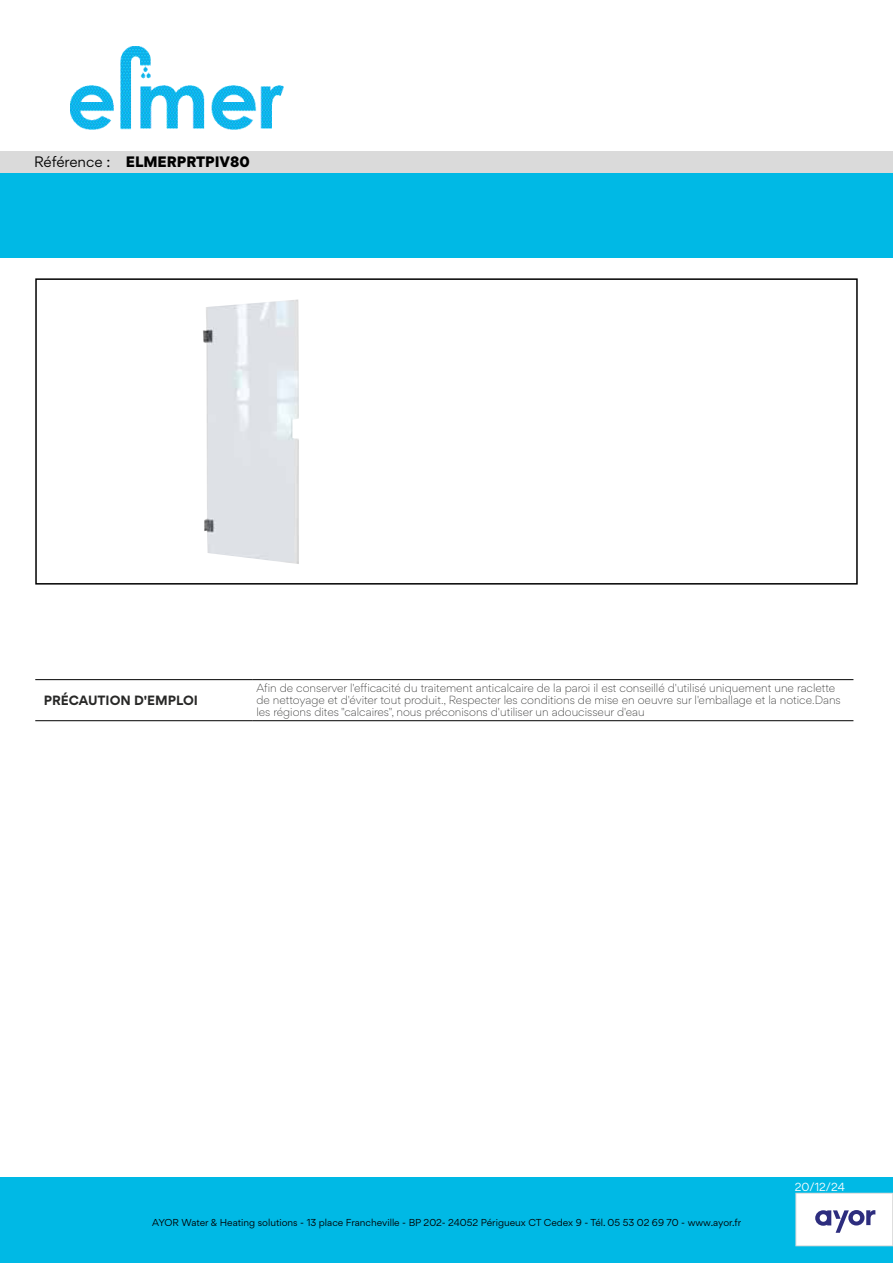
<style>
.page{position:relative;width:893px;height:1263px;background:#fff}
.page>*{position:absolute;margin:0;border:0;box-sizing:border-box;transform-origin:0 0}
.t1{font:900 13.5px "Gordita";color:#000}
.t2{font:700 12px "Gordita";color:#282827}
.t3{font:300 10.5px/12px "Gordita";color:#282827}
.t4{font:10.5px "Gordita";color:#fff}
.t5{font:9px "Gordita";color:#000}
.s1{font-weight:400}
</style>
<div class="page">
<div style="left:0;top:172px;width:893px;height:85px;background:#00b9e5"></div>
<div style="left:0;top:1178px;width:893px;height:85px;background:#00b9e5"></div>
<div style="left:796px;top:1193px;width:97px;height:53px;background:#fff"></div>
<div style="left:795px;top:1193px;width:98px;height:53px;border:1px solid #dadada"></div>
<img style="left:203px;top:299px;width:96px;height:265px">
<hr style="left:35px;top:679px;width:217px;height:1px;background:#000">
<hr style="left:252px;top:679px;width:601px;height:1px;background:#000">
<hr style="left:35px;top:720px;width:217px;height:1px;background:#000">
<hr style="left:252px;top:720px;width:601px;height:1px;background:#000">
<div style="left:35px;top:278px;width:823px;height:307px;border:2px solid #000"></div>
<svg style="left:815px;top:1210px;width:60px;height:23px"></svg>
<img style="left:70px;top:47px;width:213px;height:82px">
<div style="left:0;top:151px;width:893px;height:21px;background:#dadada"></div>
<p class="t1" style="left:34px;top:151px;width:217px"><span class="s1">Référence :</span> ELMERPRTPIV80</p>
<p class="t2" style="left:44px;top:691px;width:156px">PRÉCAUTION D'EMPLOI</p>
<p class="t3" style="left:256px;top:682px;width:586px">Afin de conserver l'efficacité du traitement anticalcaire de la paroi il est conseillé d'utilisé uniquement une raclette de nettoyage et d'éviter tout produit., Respecter les conditions de mise en oeuvre sur l'emballage et la notice.Dans les régions dites "calcaires", nous préconisons d'utiliser un adoucisseur d'eau</p>
<p class="t5" style="left:152px;top:1216px;width:590px">AYOR Water &amp; Heating solutions - 13 place Francheville - BP 202- 24052 Périgueux CT Cedex 9 - Tél. 05 53 02 69 70 - www.ayor.fr</p>
<p class="t4" style="left:795px;top:1179px;width:52px">20/12/24</p>
</div>
